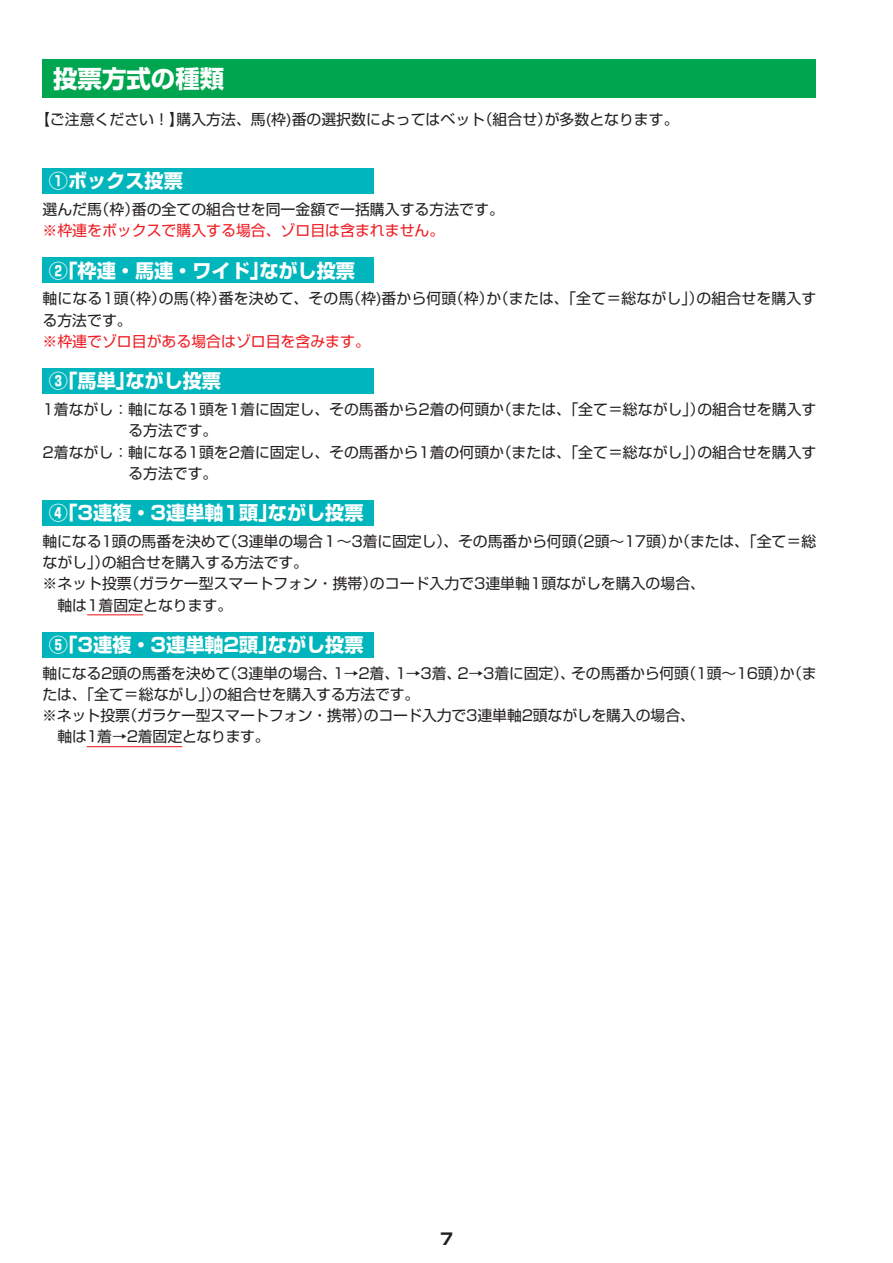
<style>
.page{position:relative;width:893px;height:1263px;background:#fff}
.page>*{position:absolute;margin:0;border:0;box-sizing:border-box;transform-origin:0 0}
.t1{font:700 24.45px "Shin Go Pr 5";color:#fff}
.t2{font:700 19.2px "Shin Go Pr 5";color:#fff}
.t3{font:700 15.9px "Shin Go Pr 5";color:#231f20}
.t4{font:14.85px/21.3px "Shin Go Pr 5";color:#231f20}
.t5{font:14.85px "Shin Go Pr 5";color:#ee1d23}
</style>
<div class="page">
<hr style="left:87px;top:614px;width:56px;height:1px;background:#ee1d23">
<hr style="left:87px;top:746px;width:95px;height:1px;background:#ee1d23">
<div style="left:43px;top:168px;width:331px;height:26px;background:#00b6bc"></div>
<div style="left:43px;top:258px;width:331px;height:25px;background:#00b6bc"></div>
<div style="left:43px;top:368px;width:331px;height:26px;background:#00b6bc"></div>
<div style="left:43px;top:500px;width:331px;height:25px;background:#00b6bc"></div>
<div style="left:43px;top:632px;width:331px;height:25px;background:#00b6bc"></div>
<div style="left:43px;top:60px;width:773px;height:38px;background:#00a54f"></div>
<h1 class="t1" style="left:53px;top:59px;width:173px">投票方式の種類</h1>
<p class="t4" style="left:35px;top:107px;width:150px">【ご注意ください！】</p>
<p class="t4" style="left:478px;top:107px;width:76px">（組合せ）</p>
<p class="t4" style="left:176px;top:107px;width:310px">購入方法、馬枠( )番の選択数によってはベット</p>
<p class="t4" style="left:545px;top:107px;width:135px">が多数となります。</p>
<p class="t2" style="left:49px;top:166px;width:135px">①ボックス投票</p>
<p class="t4" style="left:132px;top:197px;width:374px">番の全ての組合せを同一金額で一括購入する方法です。</p>
<p class="t4" style="left:95px;top:197px;width:46px">（枠）</p>
<p class="t4" style="left:43px;top:197px;width:61px">選んだ馬</p>
<p class="t5" style="left:43px;top:219px;width:403px">※枠連をボックスで購入する場合、ゾロ目は含まれません。</p>
<p class="t2" style="left:259px;top:255px;width:97px">ながし投票</p>
<p class="t2" style="left:49px;top:255px;width:222px">②「枠連・馬連・ワイド」</p>
<p class="t4" style="left:449px;top:287px;width:256px">（枠 （か） または、「全て＝総ながし」）</p>
<p class="t4" style="left:696px;top:287px;width:121px">の組合せを購入す</p>
<p class="t4" style="left:43px;top:287px;width:125px">軸になる1 （頭枠）る方法です。</p>
<p class="t5" style="left:43px;top:329px;width:329px">※枠連でゾロ目がある場合はゾロ目を含みます。</p>
<p class="t2" style="left:125px;top:366px;width:97px">ながし投票</p>
<p class="t4" style="left:181px;top:287px;width:46px">（枠）</p>
<p class="t4" style="left:219px;top:287px;width:136px">番を決めて、その馬</p>
<p class="t4" style="left:346px;top:287px;width:112px">（枠)番から何頭</p>
<p class="t4" style="left:159px;top:287px;width:31px">の馬</p>
<p class="t2" style="left:49px;top:366px;width:88px">③「馬単」</p>
<p class="t4" style="left:497px;top:397px;width:210px">（または、「全て＝総ながし」）</p>
<p class="t4" style="left:697px;top:397px;width:121px">の組合せを購入す</p>
<p class="t4" style="left:128px;top:397px;width:377px;text-indent:-86px">1着ながし：軸になる1頭を1着に固定し、その馬番から2着の何頭かる方法です。</p>
<p class="t4" style="left:497px;top:440px;width:210px">（または、「全て＝総ながし」）</p>
<p class="t4" style="left:697px;top:440px;width:121px">の組合せを購入す</p>
<p class="t4" style="left:128px;top:440px;width:377px;text-indent:-86px">2着ながし：軸になる1頭を2着に固定し、その馬番から1着の何頭かる方法です。</p>
<p class="t2" style="left:268px;top:497px;width:97px">ながし投票</p>
<p class="t2" style="left:49px;top:497px;width:230px">④「3連複・3連単軸1頭」</p>
<p class="t4" style="left:223px;top:529px;width:355px">（3連単の場合１〜3着に固定し）、その馬番から何頭</p>
<p class="t4" style="left:569px;top:529px;width:249px">（2頭〜17頭 （か） または、「全て＝総</p>
<p class="t4" style="left:102px;top:529px;width:208px;text-indent:-59px">軸になる1頭の馬番を決めて<br>の組合せを購入する方法です。</p>
<p class="t4" style="left:43px;top:550px;width:68px">ながし」）</p>
<p class="t4" style="left:370px;top:572px;width:337px">のコード入力で3連単軸1頭ながしを購入の場合、</p>
<p class="t4" style="left:124px;top:572px;width:254px">（ガラケー型スマートフォン・携帯）</p>
<p class="t4" style="left:43px;top:572px;width:191px">※ネット投票<br>　軸は1着固定となります。</p>
<p class="t2" style="left:49px;top:629px;width:230px">⑤「3連複・3連単軸2頭」</p>
<p class="t2" style="left:268px;top:629px;width:97px">ながし投票</p>
<p class="t4" style="left:223px;top:661px;width:116px">（3連単の場合、</p>
<p class="t4" style="left:213px;top:661px;width:208px;text-indent:-170px">軸になる2頭の馬番を決めて<br>の組合せを購入する方法です。</p>
<p class="t4" style="left:457px;top:661px;width:119px">2→3着に固定）、</p>
<p class="t4" style="left:571px;top:661px;width:119px">その馬番から何頭</p>
<p class="t4" style="left:681px;top:661px;width:137px">（ 1 頭〜 1 6 頭 （か） ま</p>
<p class="t4" style="left:333px;top:661px;width:68px">1→2着、</p>
<p class="t4" style="left:395px;top:661px;width:68px">1→3着、</p>
<p class="t4" style="left:42px;top:682px;width:180px">たは、「全て＝総ながし」）</p>
<p class="t4" style="left:364px;top:703px;width:333px">のコード入力で3連単軸2頭ながしを購入の場合、</p>
<p class="t4" style="left:122px;top:703px;width:251px">（ガラケー型スマートフォン・携帯）</p>
<p class="t4" style="left:42px;top:703px;width:229px">※ネット投票<br>　軸は1着→2着固定となります。</p>
<p class="t3" style="left:440px;top:1226px;width:14px">7</p>
</div>
